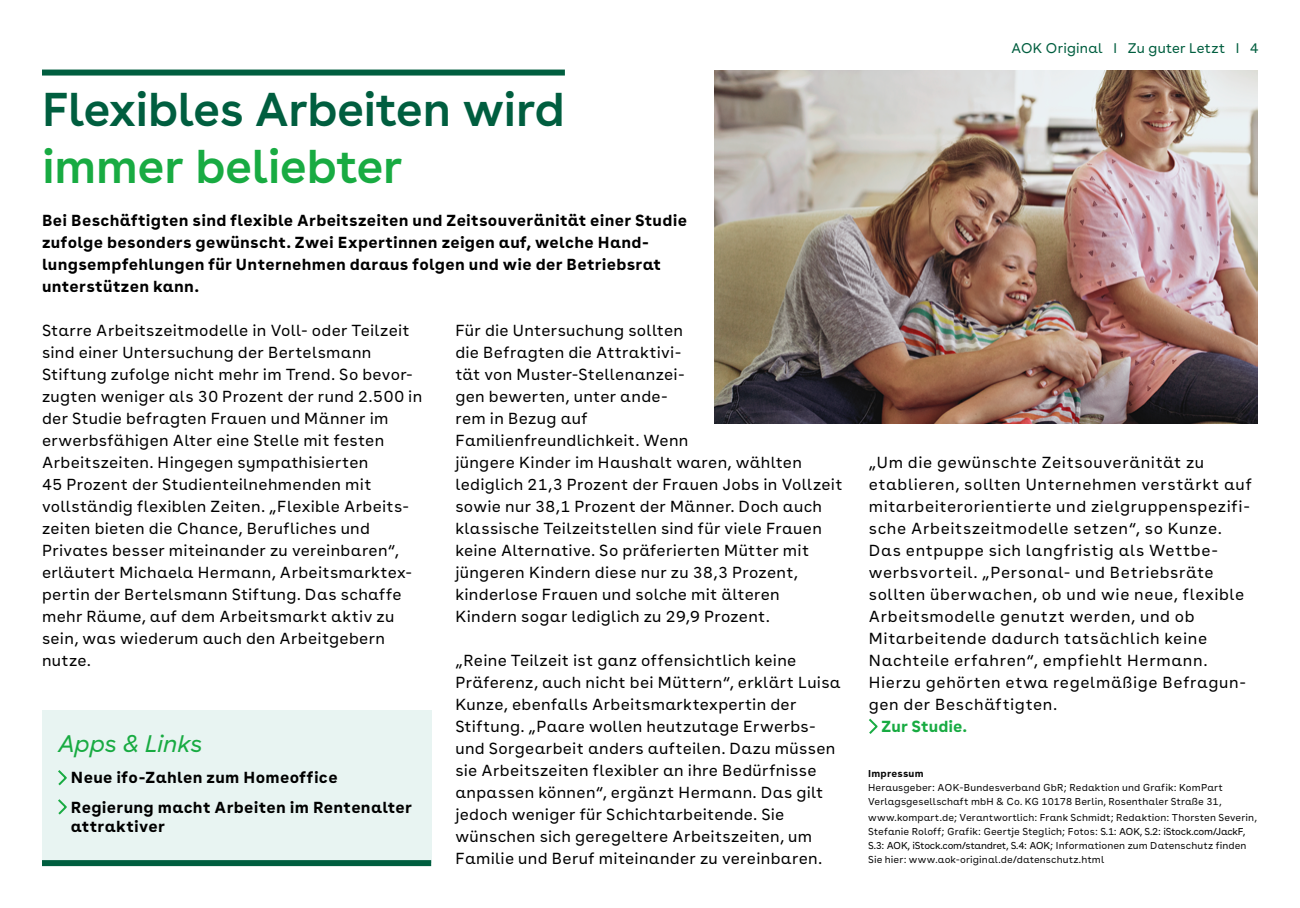
<style>
.page{position:relative;width:1300px;height:908px;background:#fff}
.page>*{position:absolute;margin:0;border:0;box-sizing:border-box;transform-origin:0 0}
.t1{font:600 47.4px "AOK Buenos Aires";letter-spacing:-.01em;color:#005e3f}
.t2{font:600 47.4px "AOK Buenos Aires";letter-spacing:-.005em;color:#18ab42}
.t3{font:italic 24px "AOK Buenos Aires";letter-spacing:-.005em;color:#18ab42}
.t4{font:16px/22px "AOK Buenos Aires Text";letter-spacing:.02em;color:#000}
.t5{font:16px/22px "AOK Buenos Aires Text";letter-spacing:.04em;color:#000}
.t6{font:700 16px/22px "AOK Buenos Aires Text";letter-spacing:.02em;color:#000}
.t7{font:700 16px "AOK Buenos Aires Text";letter-spacing:.01em;color:#18ab42}
.t8{font:14px "AOK Buenos Aires";letter-spacing:.02em;color:#005e3f}
.t9{font:10px/14px "AOK Buenos Aires Text";letter-spacing:.01em;color:#080808}
.t10{font:700 10px "AOK Buenos Aires Text";letter-spacing:.02em;color:#080808}
.s1{color:#000}
</style>
<div class="page">
<div style="left:42px;top:710px;width:389px;height:153px;background:#e8f4f2"></div>
<svg style="left:58px;top:770px;width:9px;height:16px"></svg>
<svg style="left:58px;top:799px;width:9px;height:16px"></svg>
<svg style="left:869px;top:718px;width:9px;height:16px"></svg>
<div style="left:42px;top:860px;width:389px;height:6px;background:#005e3f"></div>
<div style="left:42px;top:70px;width:523px;height:6px;background:#005e3f"></div>
<img style="left:714px;top:70px;width:543px;height:354px">
<h1 class="t1" style="left:42px;top:69px;width:524px">Flexibles Arbeiten wird</h1>
<h1 class="t2" style="left:42px;top:127px;width:362px">immer beliebter</h1>
<p class="t6" style="left:42px;top:208px;width:646px">Bei Beschäftigten sind flexible Arbeitszeiten und Zeitsouveränität einer Studie zufolge besonders gewünscht. Zwei Expertinnen zeigen auf, welche Hand&shy;lungsempfehlungen für Unternehmen daraus folgen und wie der Betriebsrat unterstützen kann.</p>
<p class="t4" style="left:42px;top:318px;width:382px">Starre Arbeitszeitmodelle in Voll- oder Teilzeit sind einer Untersuchung der Bertelsmann Stiftung zufolge nicht mehr im Trend. So bevor&shy;zugten weniger als 30 Prozent der rund 2.500 in der Studie befragten Frauen und Männer im erwerbsfähigen Alter eine Stelle mit festen Arbeitszeiten. Hingegen sympathisierten<br>45 Prozent der Studienteilnehmenden mit vollständig flexiblen Zeiten. „Flexible Arbeits&shy;zeiten bieten die Chance, Berufliches und Privates besser miteinander zu vereinbaren“, erläutert Michaela Hermann, Arbeitsmarktex&shy;pertin der Bertelsmann Stiftung. Das schaffe mehr Räume, auf dem Arbeitsmarkt aktiv zu sein, was wiederum auch den Arbeitgebern nutze.</p>
<h2 class="t3" style="left:58px;top:724px;width:146px">Apps &amp; Links</h2>
<p class="t6" style="left:71px;top:762px;width:342px;line-height:29.2px">Neue ifo-Zahlen zum Homeoffice<br>Regierung macht Arbeiten im Rentenalter</p>
<p class="t6" style="left:71px;top:814px;width:95px">attraktiver</p>
<p class="t4" style="left:455px;top:318px;width:389px">Für die Untersuchung sollten<br>die Befragten die Attraktivi-<br>tät von Muster-Stellenanzei-<br>gen bewerten, unter ande-<br>rem in Bezug auf<br>Familienfreundlichkeit. Wenn<br>jüngere Kinder im Haushalt waren, wählten lediglich 21,3 Prozent der Frauen Jobs in Vollzeit sowie nur 38,1 Prozent der Männer. Doch auch klassische Teilzeitstellen sind für viele Frauen keine Alternative. So präferierten Mütter mit jüngeren Kindern diese nur zu 38,3 Prozent, kinderlose Frauen und solche mit älteren Kindern sogar lediglich zu 29,9 Prozent.</p>
<p class="t4" style="left:455px;top:648px;width:387px">„Reine Teilzeit ist ganz offensichtlich keine Präferenz, auch nicht bei Müttern“, erklärt Luisa Kunze, ebenfalls Arbeitsmarktexpertin der Stiftung. „Paare wollen heutzutage Erwerbs&shy;und Sorgearbeit anders aufteilen. Dazu müssen sie Arbeitszeiten flexibler an ihre Bedürfnisse anpassen können“, ergänzt Hermann. Das gilt jedoch weniger für Schichtarbeitende. Sie wünschen sich geregeltere Arbeitszeiten, um Familie und Beruf miteinander zu vereinbaren.</p>
<p class="t8" style="left:1012px;top:36px;width:248px">AOK Original I Zu guter Letzt I 4</p>
<p class="t5" style="left:869px;top:450px;width:385px">„Um die gewünschte Zeitsouveränität zu etablieren, sollten Unternehmen verstärkt auf mitarbeiterorientierte und zielgruppenspezifi&shy;sche Arbeitszeitmodelle setzen“, so Kunze.<br>Das entpuppe sich langfristig als Wettbe&shy;werbsvorteil. „Personal- und Betriebsräte sollten überwachen, ob und wie neue, flexible Arbeitsmodelle genutzt werden, und ob Mitarbeitende dadurch tatsächlich keine Nachteile erfahren“, empfiehlt Hermann.<br>Hierzu gehörten etwa regelmäßige Befragun&shy;gen der Beschäftigten.</p>
<p class="t7" style="left:881px;top:713px;width:87px">Zur Studie.</p>
<p class="t10" style="left:868px;top:765px;width:57px">Impressum</p>
<p class="t9" style="left:868px;top:779px;width:356px">Herausgeber: AOK-Bundesverband GbR; Redaktion und Grafik: KomPart<br>Verlagsgesellschaft mbH &amp; Co. KG 10178 Berlin, Rosenthaler Straße 31,</p>
<p class="t9" style="left:868px;top:809px;width:390px">www.kompart.de; Verantwortlich: Frank Schmidt; Redaktion: Thorsten Severin, Stefanie Roloff; Grafik: Geertje Steglich; Fotos: <span class="s1">S.1: AOK, S.2: iStock.com/JackF, S.3: AOK, iStock.com/standret, S.4: AOK;</span> Informationen zum Datenschutz finden Sie hier: www.aok-original.de/datenschutz.html</p>
</div>
